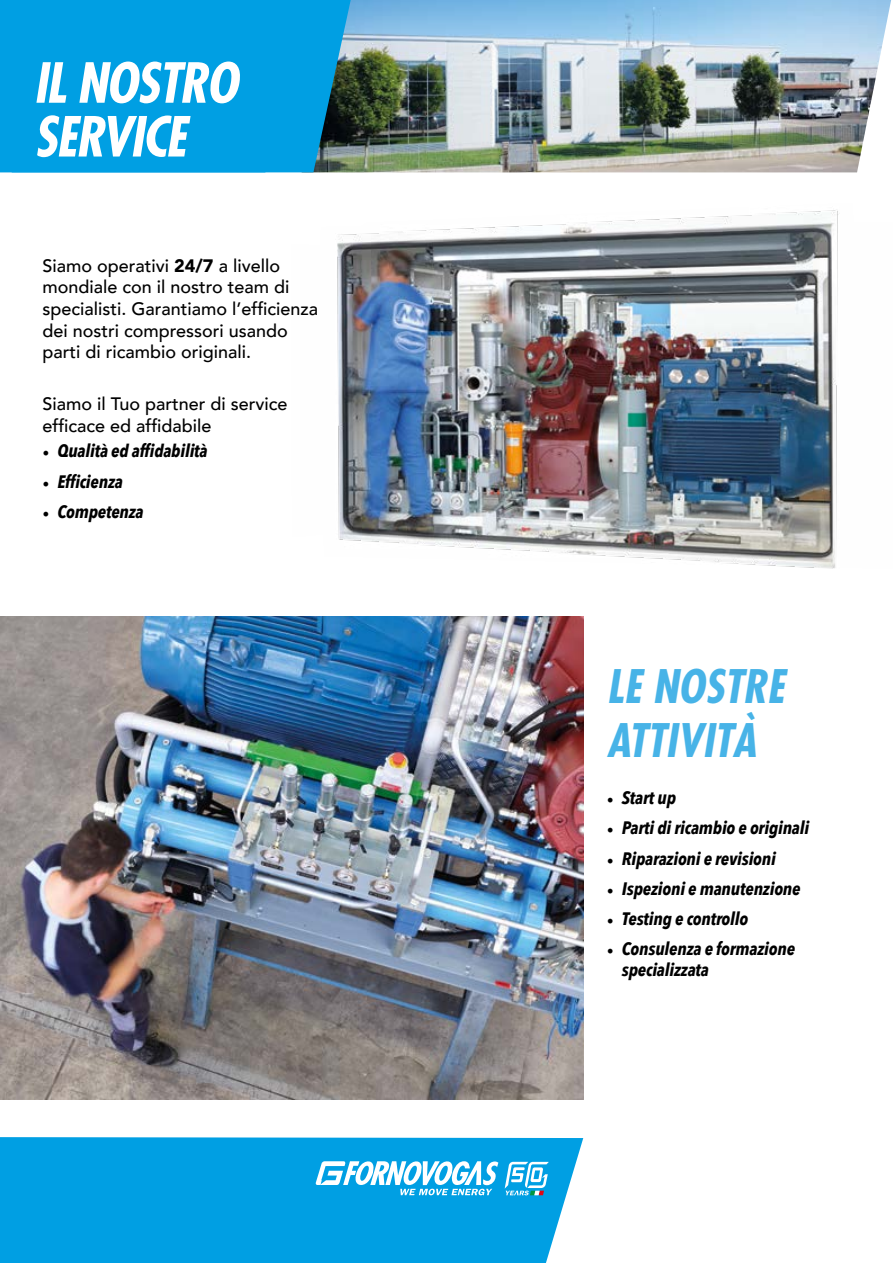
<style>
.page{position:relative;width:893px;height:1263px;background:#fff}
.page>*{position:absolute;margin:0;border:0;box-sizing:border-box;transform-origin:0 0}
.t1{font:italic 700 condensed 53.85px/53.8px "Futura";letter-spacing:-.025em;color:#fff}
.t2{font:italic 700 condensed 45px/53.8px "Futura";color:#47b3e7}
.t3{font:500 18px/21.6px "Avenir";color:#000}
.t4{font:italic 700 18px/21.6px "Avenir Next Condensed";letter-spacing:-.01em;color:#000}
.s1{font-weight:900}
.s2{font-family:"Minion Pro";font-weight:400;font-style:normal}
</style>
<div class="page">
<div style="left:0;top:0;width:12px;height:172px;background:#009fe3"></div>
<img style="left:351px;top:0;width:540px;height:172px">
<div style="left:12px;top:0;width:339px;height:172px;background:#009fe3"></div>
<div style="left:0;top:1137px;width:583px;height:126px;background:#009fe3"></div>
<img style="left:337px;top:210px;width:501px;height:359px">
<img style="left:0;top:617px;width:583px;height:482px">
<svg style="left:315px;top:1161px;width:183px;height:34px"></svg>
<svg style="left:505px;top:1162px;width:44px;height:33px"></svg>
<h1 class="t1" style="left:34px;top:56px;width:206px">IL NOSTRO<br>SERVICE</h1>
<p class="t3" style="left:43px;top:254px;width:277px">Siamo operativi <span class="s1">24/7</span> a livello mondiale con il nostro team di specialisti. Garantiamo l’efficienza dei nostri compressori usando parti di ricambio originali.</p>
<p class="t3" style="left:43px;top:392px;width:246px">Siamo il Tuo partner di service efficace ed affidabile</p>
<p class="t4" style="left:43px;top:440px;width:167px"><span class="s2">•</span> Qualità ed affidabilità</p>
<p class="t4" style="left:43px;top:470px;width:82px"><span class="s2">•</span> Efficienza</p>
<p class="t4" style="left:43px;top:500px;width:103px"><span class="s2">•</span> Competenza</p>
<h2 class="t2" style="left:607px;top:659px;width:179px">LE NOSTRE<br>ATTIVITÀ</h2>
<p class="t4" style="left:607px;top:787px;width:71px"><span class="s2">•</span> Start up</p>
<p class="t4" style="left:607px;top:817px;width:204px"><span class="s2">•</span> Parti di ricambio e originali</p>
<p class="t4" style="left:607px;top:847px;width:171px"><span class="s2">•</span> Riparazioni e revisioni</p>
<p class="t4" style="left:607px;top:877px;width:195px"><span class="s2">•</span> Ispezioni e manutenzione</p>
<p class="t4" style="left:607px;top:907px;width:143px"><span class="s2">•</span> Testing e controllo</p>
<p class="t4" style="left:622px;top:937px;width:175px;text-indent:-15px"><span class="s2">•</span> Consulenza e formazione specializzata</p>
</div>
